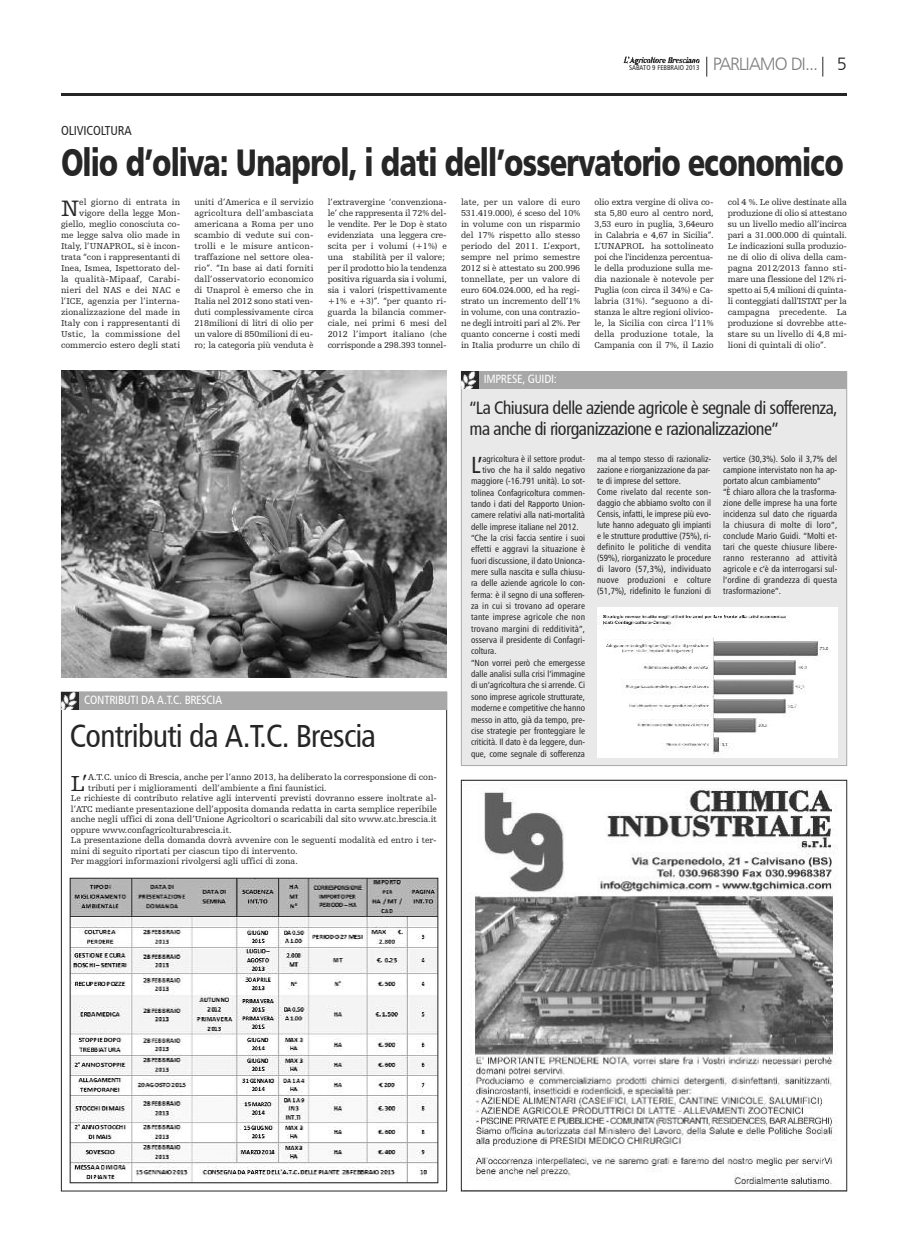
<style>
.page{position:relative;width:908px;height:1248px;background:#fff}
.page>*{position:absolute;margin:0;border:0;box-sizing:border-box;transform-origin:0 0}
.t1{font:38.5px "Humanist 777 BT Black B";letter-spacing:-.035em;color:#272627;scale:.76 1}
.t2{font:32px "Humanist 777 BT Roman Condensed B";letter-spacing:-.025em;color:#272627}
.t3{font:23.4px "Humanist 777 BT Roman Condensed B";color:#272627}
.t4{font:23.4px "Humanist Slabserif 712 BT";color:#272627}
.t5{font:22.8px "Humanist Slabserif 712 BT";color:#272627}
.t6{font:18px/21px "Humanist 777 BT Roman Condensed B";letter-spacing:-.035em;color:#272627}
.t7{font:18px "Humanist 777 BT Light B";letter-spacing:-.055em;color:#7d7d7d}
.t8{font:13px "Humanist 777 BT Roman Condensed B";letter-spacing:-.01em;color:#272627}
.t9{font:12px "Humanist 777 BT Roman Condensed B";letter-spacing:-.015em;color:#fff}
.t10{font:9px/11px "Humanist Slabserif 712 BT";color:#272627;text-align:justify}
.t11{font:9px/11px "Humanist 777 BT Roman Condensed B";color:#272627}
.t12{font:9px "Humanist 777 BT Roman Condensed B";letter-spacing:.02em;color:#272627}
.t13{font:7px "Humanist 777 BT Roman Condensed B";color:#272627}
.s1{color:#272627}
</style>
<div class="page">
<hr style="left:61px;top:93px;width:785px;height:3px;background:#272627">
<img style="left:623px;top:57px;width:76px;height:8px">
<svg style="left:706px;top:57px;width:1px;height:20px"></svg>
<svg style="left:822px;top:57px;width:1px;height:20px"></svg>
<img style="left:461px;top:780px;width:385px;height:410px">
<div style="left:62px;top:692px;width:384px;height:17px;background:#a9a8a9"></div>
<img style="left:62px;top:692px;width:17px;height:17px">
<img style="left:72px;top:879px;width:364px;height:301px">
<div style="left:70px;top:877px;width:368px;height:305px;border:1px solid #272627"></div>
<img style="left:61px;top:370px;width:385px;height:307px">
<div style="left:461px;top:372px;width:385px;height:393px;background:#e9e9e9"></div>
<div style="left:461px;top:371px;width:385px;height:17px;background:#a9a8a9"></div>
<img style="left:461px;top:371px;width:17px;height:17px">
<img style="left:597px;top:607px;width:239px;height:150px">
<p class="t13" style="left:629px;top:64px;width:72px">SABATO 9 FEBBRAIO 2013</p>
<h3 class="t7" style="left:712px;top:53px;width:136px">PARLIAMO DI... <span class="s1">5</span></h3>
<h3 class="t8" style="left:61px;top:122px;width:72px">OLIVICOLTURA</h3>
<h1 class="t1" style="left:61px;top:137px;width:1031px">Olio d’oliva: Unaprol, i dati dell’osservatorio economico</h1>
<p class="t10" style="left:61px;top:196px;width:121px;text-align:right">el giorno di entrata in vigore della legge Mon&shy;giello, meglio conosciuta co&shy;me legge salva olio made in<br>Italy, l’UNAPROL, si è incon&shy;trata “con i rappresentanti di<br>Inea, Ismea, Ispettorato del&shy;la qualità-Mipaaf, Carabi&shy;nieri del NAS e dei NAC e l’ICE, agenzia per l’interna&shy;zionalizzazione del made in<br>Italy con i rappresentanti di<br>Ustic, la commissione del commercio estero degli stati</p>
<p class="t10" style="left:194px;top:196px;width:121px">uniti d’America e il servizio agricoltura dell’ambasciata americana a Roma per uno scambio di vedute sui con&shy;trolli e le misure anticon&shy;traffazione nel settore olea&shy;rio”. “In base ai dati forniti dall’osservatorio economico di Unaprol è emerso che in Italia nel 2012 sono stati ven&shy;duti complessivamente circa 218milioni di litri di olio per un valore di 850milioni di eu&shy;ro; la categoria più venduta è</p>
<p class="t10" style="left:327px;top:196px;width:121px;text-align:left">l’extravergine ‘convenziona&shy;le’ che rappresenta il 72% del&shy;le vendite. Per le Dop è stato evidenziata una leggera cre&shy;scita per i volumi (+1%) e una stabilità per il valore; per il prodotto bio la tendenza positiva riguarda sia i volumi, sia i valori (rispettivamente +1% e +3)”. “per quanto ri&shy;guarda la bilancia commer&shy;ciale, nei primi 6 mesi del<br>2012 l’import italiano (che corrisponde a 298.393 tonnel-</p>
<p class="t10" style="left:461px;top:196px;width:121px">late, per un valore di euro 531.419.000), é sceso del 10% in volume con un risparmio del 17% rispetto allo stesso periodo del 2011. L’export, sempre nel primo semestre 2012 si è attestato su 200.996 tonnellate, per un valore di euro 604.024.000, ed ha regi&shy;strato un incremento dell’1% in volume, con una contrazio&shy;ne degli introiti pari al 2%. Per quanto concerne i costi medi in Italia produrre un chilo di</p>
<p class="t10" style="left:594px;top:196px;width:121px">olio extra vergine di oliva co&shy;sta 5,80 euro al centro nord, 3,53 euro in puglia, 3,64euro in Calabria e 4,67 in Sicilia”.<br>L’UNAPROL ha sottolineato poi che l'incidenza percentua&shy;le della produzione sulla me&shy;dia nazionale è notevole per Puglia (con circa il 34%) e Ca&shy;labria (31%). “seguono a di&shy;stanza le altre regioni olivico&shy;le, la Sicilia con circa l’11% della produzione totale, la Campania con il 7%, il Lazio</p>
<p class="t10" style="left:727px;top:196px;width:121px">col 4 %. Le olive destinate alla produzione di olio si attestano su un livello medio all’incirca pari a 31.000.000 di quintali.<br>Le indicazioni sulla produzio&shy;ne di olio di oliva della cam&shy;pagna 2012/2013 fanno sti&shy;mare una flessione del 12% ri&shy;spetto ai 5,4 milioni di quinta&shy;li conteggiati dall'ISTAT per la campagna precedente. La produzione si dovrebbe atte&shy;stare su un livello di 4,8 mi&shy;lioni di quintali di olio”.</p>
<h3 class="t4" style="left:61px;top:194px;width:20px">N</h3>
<h3 class="t9" style="left:483px;top:372px;width:75px">IMPRESE, GUIDI:</h3>
<h3 class="t9" style="left:84px;top:692px;width:139px">CONTRIBUTI DA A.T.C. BRESCIA</h3>
<h2 class="t2" style="left:70px;top:715px;width:308px">Contributi da A.T.C. Brescia</h2>
<h3 class="t5" style="left:71px;top:769px;width:19px">L’</h3>
<p class="t10" style="left:88px;top:771px;width:350px">A.T.C. unico di Brescia, anche per l’anno 2013, ha deliberato la corresponsione di con-</p>
<p class="t10" style="left:88px;top:781px;width:240px">tributi per i miglioramenti dell’ambiente a fini faunistici.</p>
<p class="t10" style="left:71px;top:792px;width:367px">Le richieste di contributo relative agli interventi previsti dovranno essere inoltrate al-</p>
<p class="t10" style="left:71px;top:802px;width:367px">l’ATC mediante presentazione dell’apposita domanda redatta in carta semplice reperibile</p>
<p class="t10" style="left:71px;top:813px;width:367px">anche negli uffici di zona dell’Unione Agricoltori o scaricabili dal sito www.atc.brescia.it</p>
<p class="t10" style="left:71px;top:823px;width:162px">oppure www.confagricolturabrescia.it.</p>
<p class="t10" style="left:71px;top:834px;width:367px">La presentazione della domanda dovrà avvenire con le seguenti modalità ed entro i ter-</p>
<p class="t10" style="left:71px;top:844px;width:228px">mini di seguito riportati per ciascun tipo di intervento.</p>
<p class="t10" style="left:71px;top:855px;width:228px">Per maggiori informazioni rivolgersi agli uffici di zona.</p>
<h3 class="t6" style="left:469px;top:396px;width:369px">“La Chiusura delle aziende agricole è segnale di sofferenza, ma anche di riorganizzazione e razionalizzazione”</h3>
<h3 class="t3" style="left:471px;top:450px;width:13px">L’</h3>
<p class="t11" style="left:482px;top:453px;width:104px">agricoltura è il settore produt-</p>
<p class="t11" style="left:482px;top:464px;width:104px">tivo che ha il saldo negativo</p>
<p class="t11" style="left:471px;top:475px;width:115px">maggiore (-16.791 unità). Lo sot-</p>
<p class="t11" style="left:471px;top:487px;width:115px">tolinea Confagricoltura commen-</p>
<p class="t11" style="left:471px;top:498px;width:115px">tando i dati del Rapporto Union-</p>
<p class="t11" style="left:471px;top:509px;width:115px">camere relativi alla nati-mortalità</p>
<p class="t11" style="left:471px;top:521px;width:109px">delle imprese italiane nel 2012.</p>
<p class="t11" style="left:471px;top:532px;width:115px">“Che la crisi faccia sentire i suoi</p>
<p class="t11" style="left:471px;top:543px;width:115px">effetti e aggravi la situazione è</p>
<p class="t11" style="left:471px;top:555px;width:115px">fuori discussione, il dato Unionca-</p>
<p class="t11" style="left:471px;top:566px;width:115px">mere sulla nascita e sulla chiusu-</p>
<p class="t11" style="left:471px;top:577px;width:115px">ra delle aziende agricole lo con-</p>
<p class="t11" style="left:471px;top:589px;width:115px">ferma: è il segno di una sofferen-</p>
<p class="t12" style="left:471px;top:600px;width:115px">za in cui si trovano ad operare</p>
<p class="t12" style="left:471px;top:611px;width:115px">tante imprese agricole che non</p>
<p class="t12" style="left:471px;top:623px;width:115px">trovano margini di redditività”,</p>
<p class="t11" style="left:471px;top:634px;width:115px">osserva il presidente di Confagri-</p>
<p class="t11" style="left:471px;top:645px;width:27px">coltura.</p>
<p class="t11" style="left:471px;top:657px;width:115px">“Non vorrei però che emergesse</p>
<p class="t11" style="left:471px;top:668px;width:115px">dalle analisi sulla crisi l’immagine</p>
<p class="t11" style="left:471px;top:679px;width:115px">di un’agricoltura che si arrende. Ci</p>
<p class="t11" style="left:471px;top:691px;width:115px">sono imprese agricole strutturate,</p>
<p class="t11" style="left:471px;top:702px;width:115px">moderne e competitive che hanno</p>
<p class="t11" style="left:471px;top:713px;width:115px">messo in atto, già da tempo, pre-</p>
<p class="t11" style="left:471px;top:725px;width:115px">cise strategie per fronteggiare le</p>
<p class="t11" style="left:471px;top:736px;width:115px">criticità. Il dato è da leggere, dun-</p>
<p class="t11" style="left:471px;top:747px;width:115px">que, come segnale di sofferenza</p>
<p class="t11" style="left:596px;top:453px;width:115px">ma al tempo stesso di razionaliz&shy;zazione e riorganizzazione da par&shy;te di imprese del settore.<br>Come rivelato dal recente son&shy;daggio che abbiamo svolto con il<br>Censis, infatti, le imprese più evo&shy;lute hanno adeguato gli impianti e le strutture produttive (75%), ri&shy;definito le politiche di vendita (59%), riorganizzato le procedure di lavoro (57,3%), individuato nuove produzioni e colture (51,7%), ridefinito le funzioni di</p>
<p class="t11" style="left:722px;top:453px;width:116px">vertice (30,3%). Solo il 3,7% del campione intervistato non ha ap&shy;portato alcun cambiamento”<br>“È chiaro allora che la trasforma&shy;zione delle imprese ha una forte incidenza sul dato che riguarda la chiusura di molte di loro”, conclude Mario Guidi. “Molti et&shy;tari che queste chiusure libere&shy;ranno resteranno ad attività agricole e c’è da interrogarsi sul&shy;l’ordine di grandezza di questa trasformazione”.</p>
</div>
